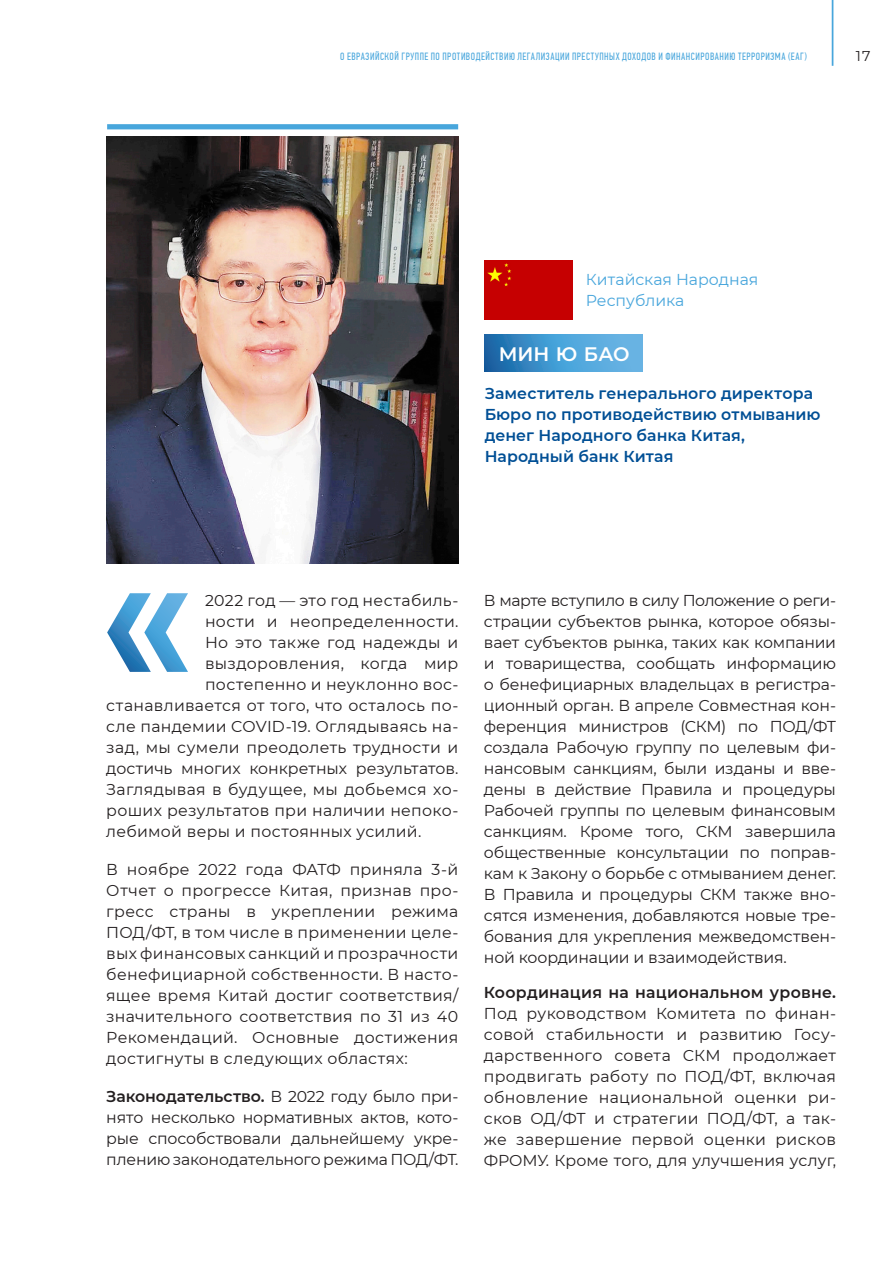
<style>
.page{position:relative;width:893px;height:1263px;background:#fff}
.page>*{position:absolute;margin:0;border:0;box-sizing:border-box;transform-origin:0 0}
.Paragraph_Style_1{font:600 19.5px "Montserrat";color:#fff}
.Paragraph_Style_1-2{font:15.75px/21px "Montserrat";letter-spacing:.015em;color:#231f20;text-align:justify}
.Paragraph_Style_1-3{font:600 15.75px/21px "Montserrat";letter-spacing:.005em;color:#004f95}
.Paragraph_Style_1-4{font:15.75px/21px "Montserrat";color:#48a6dc}
.t1{font:14.25px "Montserrat";color:#231f20}
.t2{font:10.5px "PF Din Text Comp Pro";letter-spacing:.05em;color:#48a6dc}
.s1{font-weight:600}
</style>
<div class="page">
<hr style="left:832px;top:0;width:1px;height:66px;background:#48a6dc">
<img style="left:106px;top:137px;width:352px;height:426px">
<div style="left:484px;top:261px;width:88px;height:59px;background:#c60001"></div>
<svg style="left:107px;top:593px;width:81px;height:79px"></svg>
<div style="left:107px;top:124px;width:351px;height:5px;background:#48a6dc"></div>
<svg style="left:484px;top:334px;width:158px;height:37px;background:#4698cf"></svg>
<p class="t2" style="left:340px;top:51px;width:468px">О ЕВРАЗИЙСКОЙ ГРУППЕ ПО ПРОТИВОДЕЙСТВИЮ ЛЕГАЛИЗАЦИИ ПРЕСТУПНЫХ ДОХОДОВ И ФИНАНСИРОВАНИЮ ТЕРРОРИЗМА (ЕАГ)</p>
<p class="t1" style="left:856px;top:47px;width:16px">17</p>
<p class="Paragraph_Style_1-4" style="left:586px;top:268px;width:174px">Китайская Народная<br>Республика</p>
<p class="Paragraph_Style_1" style="left:499px;top:340px;width:132px">МИН Ю БАО</p>
<p class="Paragraph_Style_1-3" style="left:485px;top:382px;width:337px">Заместитель генерального директора<br>Бюро по противодействию отмыванию денег Народного банка Китая,<br>Народный банк Китая</p>
<p class="Paragraph_Style_1-2" style="left:205px;top:589px;width:255px">2022 год — это год нестабиль-</p>
<p class="Paragraph_Style_1-2" style="left:205px;top:610px;width:255px">ности и неопределенности.</p>
<p class="Paragraph_Style_1-2" style="left:205px;top:631px;width:255px">Но это также год надежды и</p>
<p class="Paragraph_Style_1-2" style="left:205px;top:652px;width:255px">выздоровления, когда мир</p>
<p class="Paragraph_Style_1-2" style="left:205px;top:673px;width:255px">постепенно и неуклонно вос-</p>
<p class="Paragraph_Style_1-2" style="left:106px;top:694px;width:354px">станавливается от того, что осталось по-</p>
<p class="Paragraph_Style_1-2" style="left:106px;top:715px;width:354px">сле пандемии COVID-19. Оглядываясь на-</p>
<p class="Paragraph_Style_1-2" style="left:106px;top:736px;width:354px">зад, мы сумели преодолеть трудности и</p>
<p class="Paragraph_Style_1-2" style="left:106px;top:757px;width:354px">достичь многих конкретных результатов.</p>
<p class="Paragraph_Style_1-2" style="left:106px;top:778px;width:354px">Заглядывая в будущее, мы добьемся хо-</p>
<p class="Paragraph_Style_1-2" style="left:106px;top:799px;width:354px">роших результатов при наличии непоко-</p>
<p class="Paragraph_Style_1-2" style="left:106px;top:820px;width:317px">лебимой веры и постоянных усилий.</p>
<p class="Paragraph_Style_1-2" style="left:106px;top:858px;width:354px">В ноябре 2022 года ФАТФ приняла 3-й Отчет о прогрессе Китая, признав про&shy;гресс страны в укреплении режима ПОД/ФТ, в том числе в применении целе&shy;вых финансовых санкций и прозрачности бенефициарной собственности. В насто&shy;ящее время Китай достиг соответствия/ значительного соответствия по 31 из 40<br>Рекомендаций. Основные достижения достигнуты в следующих областях:</p>
<p class="Paragraph_Style_1-2" style="left:106px;top:1085px;width:354px"><span class="s1">Законодательство.</span> В 2022 году было при&shy;нято несколько нормативных актов, кото&shy;рые способствовали дальнейшему укре&shy;плению законодательного режима ПОД/ФТ.</p>
<p class="Paragraph_Style_1-2" style="left:484px;top:589px;width:354px">В марте вступило в силу Положение о реги&shy;страции субъектов рынка, которое обязы&shy;вает субъектов рынка, таких как компании и товарищества, сообщать информацию о бенефициарных владельцах в регистра&shy;ционный орган. В апреле Совместная кон&shy;ференция министров (СКМ) по ПОД/ФТ создала Рабочую группу по целевым фи&shy;нансовым санкциям, были изданы и вве&shy;дены в действие Правила и процедуры Рабочей группы по целевым финансовым санкциям. Кроме того, СКМ завершила общественные консультации по поправ&shy;кам к Закону о борьбе с отмыванием денег.<br>В Правила и процедуры СКМ также вно&shy;сятся изменения, добавляются новые тре&shy;бования для укрепления межведомствен&shy;ной координации и взаимодействия.</p>
<p class="Paragraph_Style_1-2" style="left:484px;top:982px;width:354px"><span class="s1">Координация на национальном уровне.<br></span>Под руководством Комитета по финан&shy;совой стабильности и развитию Госу&shy;дарственного совета СКМ продолжает продвигать работу по ПОД/ФТ, включая обновление национальной оценки ри&shy;сков ОД/ФТ и стратегии ПОД/ФТ, а так&shy;же завершение первой оценки рисков ФРОМУ. Кроме того, для улучшения услуг,</p>
</div>
